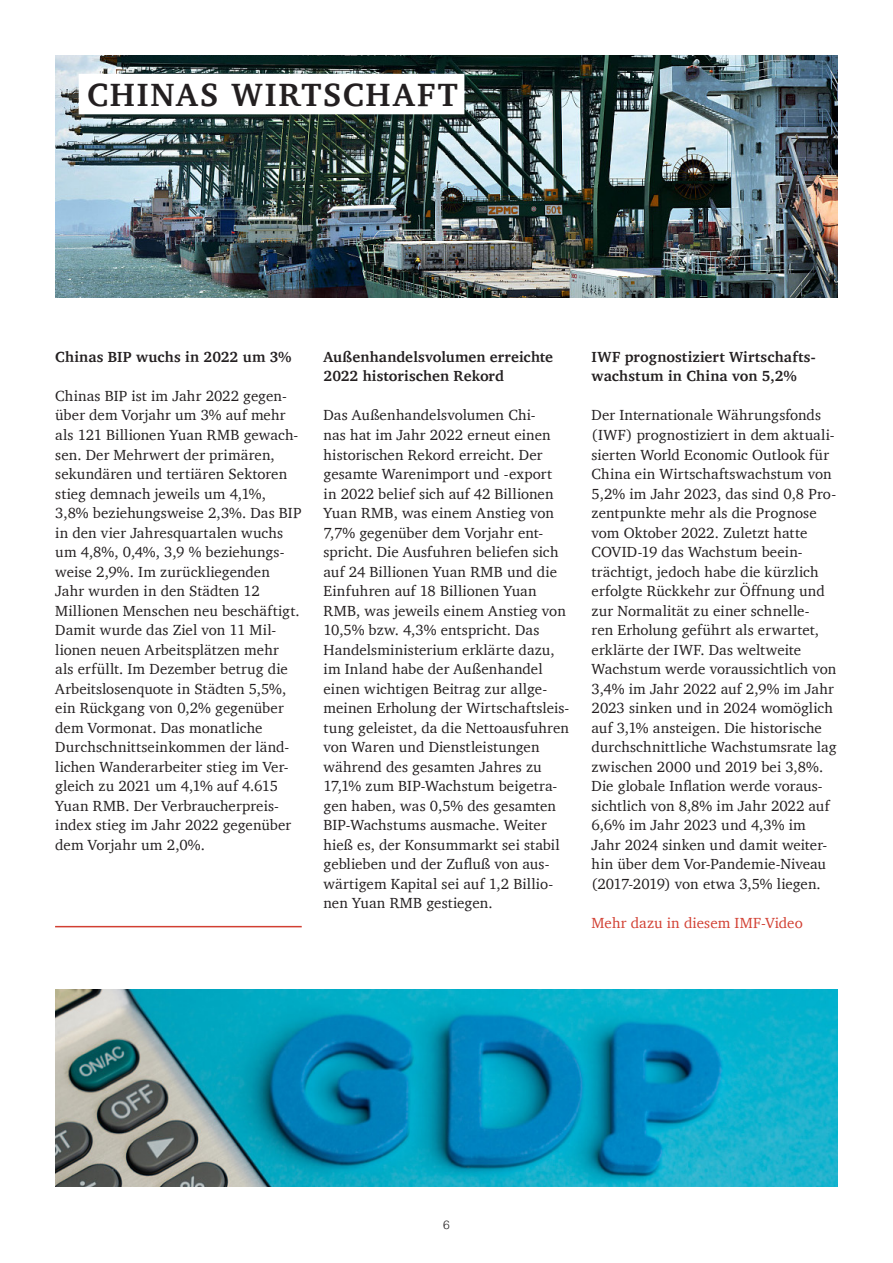
<style>
.page{position:relative;width:893px;height:1263px;background:#fff}
.page>*{position:absolute;margin:0;border:0;box-sizing:border-box;transform-origin:0 0}
.H1_mit_weißen_Balken{font:700 33px "Charter";letter-spacing:.06em;color:#231f20}
.Body_10_13_Charter{font:15px/19.5px "Charter";letter-spacing:.005em;color:#231f20}
.t1{font:700 15px/19.5px "Charter";letter-spacing:.01em;color:#231f20}
.Body_10_13_Charter-2{font:15px "Charter";letter-spacing:.01em;color:#d23f32}
.t2{font:300 12px "Helvetica";color:#231f20}
</style>
<div class="page">
<img style="left:55px;top:55px;width:783px;height:243px">
<div style="left:79px;top:74px;width:385px;height:40px;background:#fff"></div>
<img style="left:55px;top:990px;width:783px;height:196px">
<hr style="left:55px;top:926px;width:247px;height:1px;background:#d23f32">
<p class="H1_mit_weißen_Balken" style="left:87px;top:66px;width:372px">CHINAS WIRTSCHAFT</p>
<h2 class="t1" style="left:55px;top:347px;width:238px">Chinas BIP wuchs in 2022 um 3%</h2>
<p class="Body_10_13_Charter" style="left:55px;top:386px;width:248px">Chinas BIP ist im Jahr 2022 gegen&shy;über dem Vorjahr um 3% auf mehr als 121 Billionen Yuan RMB gewach&shy;sen. Der Mehrwert der primären, sekundären und tertiären Sektoren stieg demnach jeweils um 4,1%,<br>3,8% beziehungsweise 2,3%. Das BIP in den vier Jahresquartalen wuchs um 4,8%, 0,4%, 3,9 % beziehungs&shy;weise 2,9%. Im zurückliegenden<br>Jahr wurden in den Städten 12<br>Millionen Menschen neu beschäftigt.<br>Damit wurde das Ziel von 11 Mil&shy;lionen neuen Arbeitsplätzen mehr<br>als erfüllt. Im Dezember betrug die<br>Arbeitslosenquote in Städten 5,5%, ein Rückgang von 0,2% gegenüber dem Vormonat. Das monatliche<br>Durchschnittseinkommen der länd&shy;lichen Wanderarbeiter stieg im Ver&shy;gleich zu 2021 um 4,1% auf 4.615<br>Yuan RMB. Der Verbraucherpreis&shy;index stieg im Jahr 2022 gegenüber dem Vorjahr um 2,0%.</p>
<h2 class="t1" style="left:324px;top:347px;width:231px">Außenhandelsvolumen erreichte<br>2022 historischen Rekord</h2>
<p class="Body_10_13_Charter" style="left:324px;top:405px;width:247px">Das Außenhandelsvolumen Chi-<br>nas hat im Jahr 2022 erneut einen historischen Rekord erreicht. Der gesamte Warenimport und -export<br>in 2022 belief sich auf 42 Billionen Yuan RMB, was einem Anstieg von 7,7% gegenüber dem Vorjahr ent&shy;spricht. Die Ausfuhren beliefen sich auf 24 Billionen Yuan RMB und die Einfuhren auf 18 Billionen Yuan RMB, was jeweils einem Anstieg von 10,5% bzw. 4,3% entspricht. Das Handelsministerium erklärte dazu, im Inland habe der Außenhandel einen wichtigen Beitrag zur allge&shy;meinen Erholung der Wirtschaftsleis&shy;tung geleistet, da die Nettoausfuhren von Waren und Dienstleistungen während des gesamten Jahres zu 17,1% zum BIP-Wachstum beigetra&shy;gen haben, was 0,5% des gesamten BIP-Wachstums ausmache. Weiter hieß es, der Konsummarkt sei stabil geblieben und der Zufluß von aus&shy;wärtigem Kapital sei auf 1,2 Billio&shy;nen Yuan RMB gestiegen.</p>
<h2 class="t1" style="left:592px;top:347px;width:225px">IWF prognostiziert Wirtschafts&shy;wachstum in China von 5,2%</h2>
<p class="Body_10_13_Charter" style="left:592px;top:405px;width:246px">Der Internationale Währungsfonds (IWF) prognostiziert in dem aktuali&shy;sierten World Economic Outlook für China ein Wirtschaftswachstum von 5,2% im Jahr 2023, das sind 0,8 Pro&shy;zentpunkte mehr als die Prognose vom Oktober 2022. Zuletzt hatte COVID-19 das Wachstum beein&shy;trächtigt, jedoch habe die kürzlich erfolgte Rückkehr zur Öffnung und zur Normalität zu einer schnelle-<br>ren Erholung geführt als erwartet, erklärte der IWF. Das weltweite Wachstum werde voraussichtlich von 3,4% im Jahr 2022 auf 2,9% im Jahr 2023 sinken und in 2024 womöglich auf 3,1% ansteigen. Die historische durchschnittliche Wachstumsrate lag zwischen 2000 und 2019 bei 3,8%.<br>Die globale Inflation werde voraus&shy;sichtlich von 8,8% im Jahr 2022 auf 6,6% im Jahr 2023 und 4,3% im Jahr 2024 sinken und damit weiter&shy;hin über dem Vor-Pandemie-Niveau (2017-2019) von etwa 3,5% liegen.</p>
<p class="Body_10_13_Charter-2" style="left:592px;top:909px;width:213px">Mehr dazu in diesem IMF-Video</p>
<p class="t2" style="left:443px;top:1214px;width:8px">6</p>
</div>
